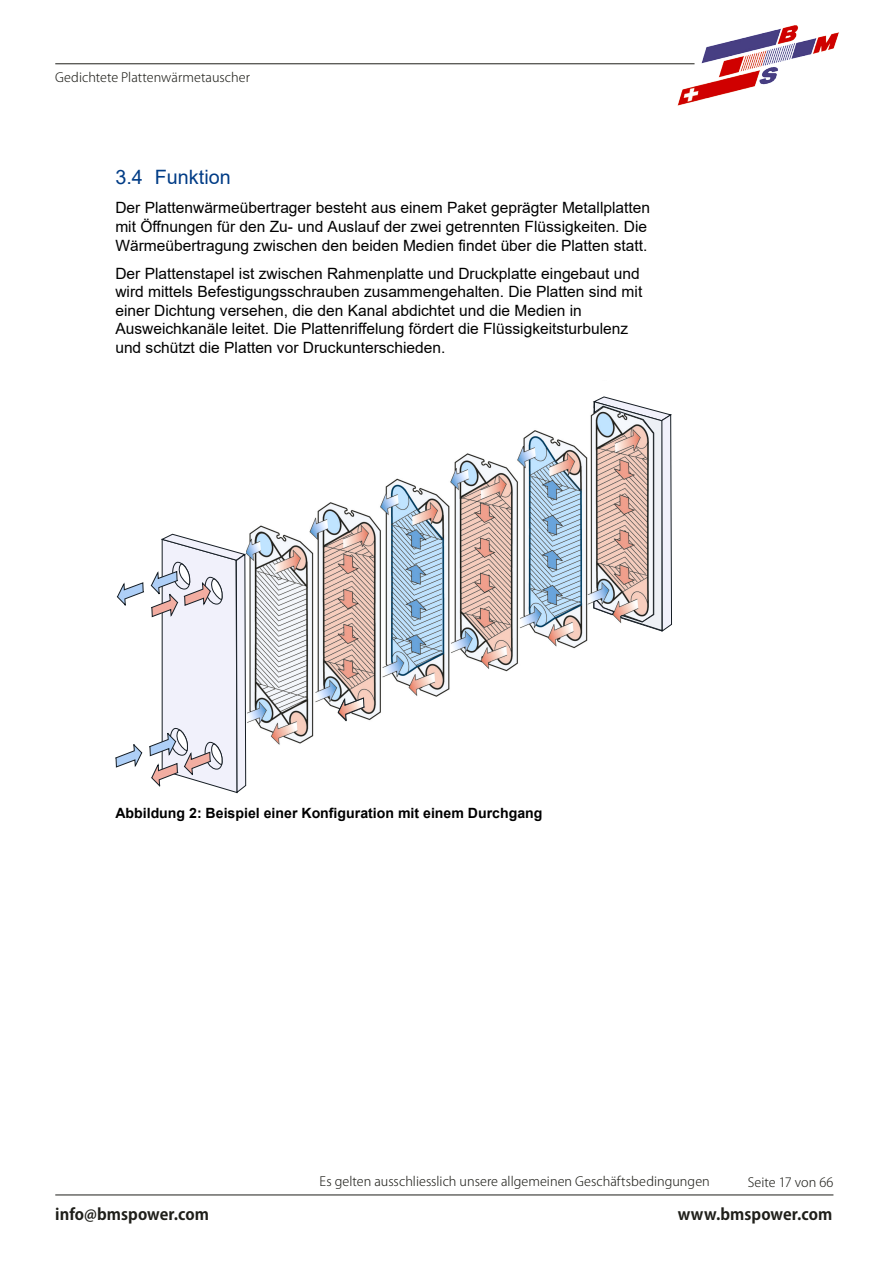
<style>
.page{position:relative;width:893px;height:1263px;background:#fff}
.page>*{position:absolute;margin:0;border:0;box-sizing:border-box;transform-origin:0 0}
.t1{font:19.8px "Arial";color:#003c86}
.t2{font:700 15.75px "Koz Go Pro";letter-spacing:.005em;color:#1f1f1a}
.t3{font:15.6px/18.6px "Arial";color:#000}
.t4{font:700 14.1px "Arial";color:#000}
.t5{font:300 12.75px "Koz Go Pro";color:#1f1f1a}
</style>
<div class="page">
<img style="left:673px;top:25px;width:166px;height:81px">
<hr style="left:55px;top:63px;width:639px;height:1px;background:#1f1f1a">
<hr style="left:55px;top:1194px;width:778px;height:1px;background:#1f1f1a">
<img style="left:246px;top:430px;width:343px;height:356px">
<svg style="left:337px;top:697px;width:28px;height:26px"></svg>
<svg style="left:115px;top:534px;width:131px;height:259px"></svg>
<svg style="left:589px;top:396px;width:83px;height:236px"></svg>
<div style="left:270px;top:748px;width:19px;height:24px;background:#fff"></div>
<div style="left:347px;top:721px;width:19px;height:24px;background:#fff"></div>
<div style="left:414px;top:697px;width:19px;height:24px;background:#fff"></div>
<div style="left:481px;top:670px;width:19px;height:23px;background:#fff"></div>
<div style="left:552px;top:650px;width:19px;height:23px;background:#fff"></div>
<div style="left:611px;top:626px;width:19px;height:24px;background:#fff"></div>
<p class="t5" style="left:55px;top:69px;width:196px">Gedichtete Plattenwärmetauscher</p>
<p class="t1" style="left:115px;top:163px;width:117px">3.4 Funktion</p>
<p class="t3" style="left:115px;top:198px;width:536px">Der Plattenwärmeübertrager besteht aus einem Paket geprägter Metallplatten mit Öffnungen für den Zu- und Auslauf der zwei getrennten Flüssigkeiten. Die<br>Wärmeübertragung zwischen den beiden Medien findet über die Platten statt.</p>
<p class="t3" style="left:115px;top:264px;width:528px">Der Plattenstapel ist zwischen Rahmenplatte und Druckplatte eingebaut und wird mittels Befestigungsschrauben zusammengehalten. Die Platten sind mit einer Dichtung versehen, die den Kanal abdichtet und die Medien in Ausweichkanäle leitet. Die Plattenriffelung fördert die Flüssigkeitsturbulenz und schützt die Platten vor Druckunterschieden.</p>
<p class="t4" style="left:115px;top:803px;width:429px">Abbildung 2: Beispiel einer Konfiguration mit einem Durchgang</p>
<p class="t5" style="left:320px;top:1173px;width:392px">Es gelten ausschliesslich unsere allgemeinen Geschäftsbedingungen</p>
<p class="t5" style="left:748px;top:1174px;width:87px">Seite 17 von 66</p>
<p class="t2" style="left:55px;top:1204px;width:155px">info@bmspower.com</p>
<p class="t2" style="left:678px;top:1204px;width:156px">www.bmspower.com</p>
</div>
